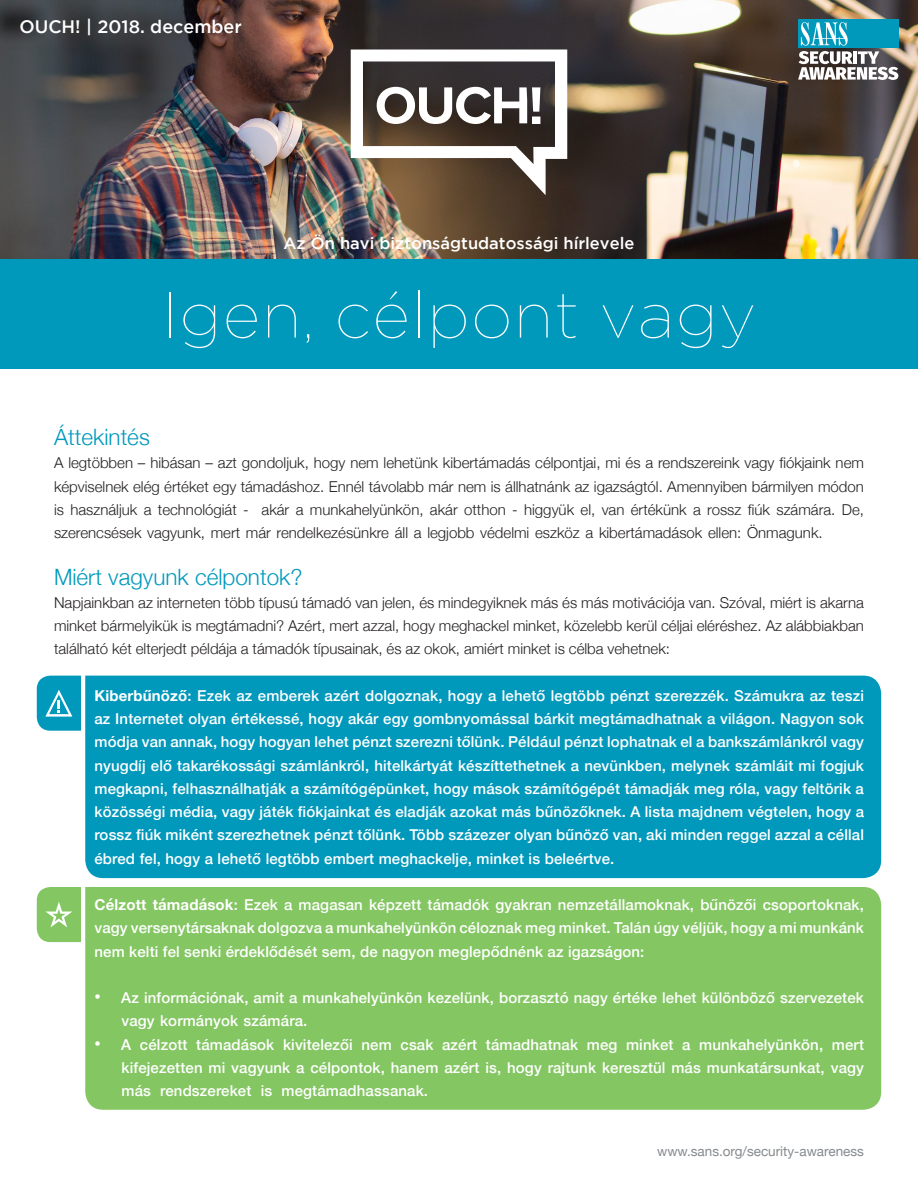
<style>
.page{position:relative;width:918px;height:1188px;background:#fff}
.page>*{position:absolute;margin:0;border:0;box-sizing:border-box;transform-origin:0 0}
.t1{font:100 64.5px "Gotham";letter-spacing:.025em;color:#fff}
.MainText{font:300 22.5px "Helvetica Neue";color:#0099bc}
.t2{font:500 18px "Gotham";color:#fff}
.t3{font:18px "Arial";color:#fff}
.t4{font:500 16.5px "Gotham";color:#fff}
.MainText-2{font:500 15px/23.2px "Helvetica Neue";letter-spacing:.01em;color:#fff;text-align:justify}
.MainText-3{font:300 15px/23.2px "Helvetica Neue";color:#231f20;text-align:right}
.t5{font:13.5px "Helvetica Neue";color:#868a8e}
.s1{font-weight:700}
</style>
<div class="page">
<div style="left:85px;top:887px;width:796px;height:223px;background:#83c662"></div>
<svg style="left:37px;top:887px;width:44px;height:55px;background:#8fcb71"></svg>
<div style="left:85px;top:676px;width:796px;height:202px;background:#0098bb"></div>
<svg style="left:37px;top:676px;width:44px;height:55px;background:#1ea4c2"></svg>
<img style="left:0;top:0;width:918px;height:259px">
<div style="left:0;top:259px;width:918px;height:110px;background:#0099bc"></div>
<svg style="left:351px;top:50px;width:216px;height:145px"></svg>
<div style="left:798px;top:19px;width:100px;height:29px;background:#0098bb"></div>
<svg style="left:798px;top:22px;width:100px;height:58px"></svg>
<p class="t2" style="left:19px;top:16px;width:224px">OUCH! | 2018. december</p>
<p class="t4" style="left:284px;top:233px;width:352px">Az Ön havi biztonságtudatossági hírlevele</p>
<p class="t1" style="left:162px;top:280px;width:595px">Igen, célpont vagy</p>
<p class="MainText" style="left:54px;top:419px;width:97px">Áttekintés</p>
<p class="MainText-3" style="left:54px;top:450px;width:812px">A legtöbben – hibásan – azt gondoljuk, hogy nem lehetünk kibertámadás célpontjai, mi és a rendszereink vagy fiókjaink nem képviselnek elég értéket egy támadáshoz. Ennél távolabb már nem is állhatnánk az igazságtól. Amennyiben bármilyen módon akár a munkahelyünkön, akár otthon - higgyük el, van értékünk a rossz fiúk számára. De,</p>
<p class="MainText-3" style="left:54px;top:497px;width:770px;text-align:left">is használjuk a technológiát -<br>szerencsések vagyunk, mert már rendelkezésünkre áll a legjobb védelmi eszköz a kibertámadások ellen: Önmagunk.</p>
<p class="MainText" style="left:54px;top:559px;width:250px">Miért vagyunk célpontok?</p>
<p class="MainText-3" style="left:54px;top:590px;width:812px;text-align:justify">Napjainkban az interneten több típusú támadó van jelen, és mindegyiknek más és más motivációja van. Szóval, miért is akarna minket bármelyikük is megtámadni? Azért, mert azzal, hogy meghackel minket, közelebb kerül céljai eléréshez. Az alábbiakban található két elterjedt példája a támadók típusainak, és az okok, amiért minket is célba vehetnek:</p>
<p class="MainText-2" style="left:94px;top:683px;width:771px"><span class="s1">Kiberbűnöző</span>: Ezek az emberek azért dolgoznak, hogy a lehető legtöbb pénzt szerezzék. Számukra az teszi az Internetet olyan értékessé, hogy akár egy gombnyomással bárkit megtámadhatnak a világon. Nagyon sok módja van annak, hogy hogyan lehet pénzt szerezni tőlünk. Például pénzt lophatnak el a bankszámlánkról vagy nyugdíj elő takarékossági számlánkról, hitelkártyát készíttethetnek a nevünkben, melynek számláit mi fogjuk megkapni, felhasználhatják a számítógépünket, hogy mások számítógépét támadják meg róla, vagy feltörik a közösségi média, vagy játék fiókjainkat és eladják azokat más bűnözőknek A. lista majdnem végtelen, hogy a rossz fiúk miként szerezhetnek pénzt tőlünk. Több százezer olyan bűnöző van, aki minden reggel azzal a céllal ébred fel, hogy a lehető legtöbb embert meghackelje, minket is beleértve.</p>
<p class="MainText-2" style="left:94px;top:892px;width:771px"><span class="s1">Célzott támadások</span>: Ezek a magasan képzett támadók gyakran nemzetállamoknak, bűnözői csoportoknak, vagy versenytársaknak dolgozva a munkahelyünkön céloznak meg minket. Talán úgy véljük, hogy a mi munkánk nem kelti fel senki érdeklődését sem, de nagyon meglepődnénk az igazságon:</p>
<p class="MainText-2" style="left:121px;top:985px;width:744px">Az információnak, amit a munkahelyünkön kezelünk, borzasztó nagy értéke lehet különböző szervezetek</p>
<p class="t3" style="left:94px;top:985px;width:8px">•</p>
<p class="t3" style="left:94px;top:1032px;width:8px">•</p>
<p class="MainText-2" style="left:122px;top:1008px;width:187px">vagy kormányok számára.</p>
<p class="MainText-2" style="left:121px;top:1032px;width:12px">A</p>
<p class="MainText-2" style="left:140px;top:1032px;width:49px">célzott</p>
<p class="MainText-2" style="left:196px;top:1032px;width:80px">támadások</p>
<p class="MainText-2" style="left:283px;top:1032px;width:71px">kivitelezői</p>
<p class="MainText-2" style="left:362px;top:1032px;width:32px">nem</p>
<p class="MainText-2" style="left:401px;top:1032px;width:34px">csak</p>
<p class="MainText-2" style="left:442px;top:1032px;width:37px">azért</p>
<p class="MainText-2" style="left:486px;top:1032px;width:94px">támadhatnak</p>
<p class="MainText-2" style="left:587px;top:1032px;width:32px">meg</p>
<p class="MainText-2" style="left:626px;top:1032px;width:49px">minket</p>
<p class="MainText-2" style="left:682px;top:1032px;width:10px">a</p>
<p class="MainText-2" style="left:699px;top:1032px;width:126px">munkahelyünkön,</p>
<p class="MainText-2" style="left:832px;top:1032px;width:34px">mert</p>
<p class="MainText-2" style="left:282px;top:1055px;width:584px;text-indent:-160px">kifejezetten mi vagyunk a célpontok, hanem azért is, hogy rajtunk keresztül más munkatársunkat, vagy megtámadhassanak.</p>
<p class="MainText-2" style="left:122px;top:1078px;width:31px">más</p>
<p class="MainText-2" style="left:160px;top:1078px;width:93px">rendszereket</p>
<p class="MainText-2" style="left:261px;top:1078px;width:13px">is</p>
<p class="t5" style="left:657px;top:1142px;width:208px">www.sans.org/security-awareness</p>
</div>
